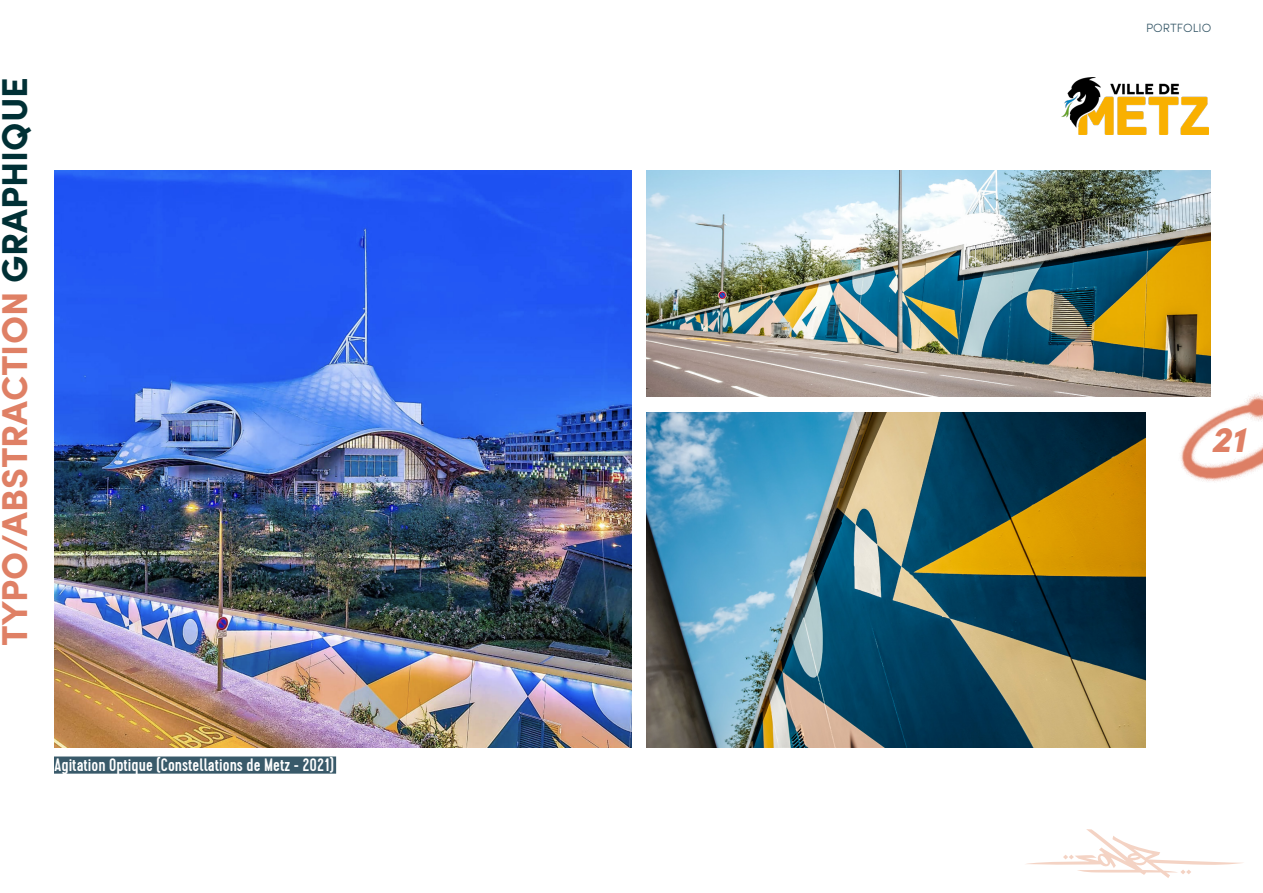
<style>
.page{position:relative;width:1263px;height:893px;background:#fff}
.page>*{position:absolute;margin:0;border:0;box-sizing:border-box;transform-origin:0 0}
.t1{font:700 36px "Sofia Pro";color:#df8065}
.t2{font:italic 900 36px "Sofia Pro";color:#df8065}
.t3{font:500 18px "Cervo";color:#fff}
.t4{font:300 12px "Sofia Pro";color:#395a6a}
.s1{color:#003035}
</style>
<div class="page">
<img style="left:54px;top:170px;width:577px;height:577px">
<img style="left:647px;top:170px;width:563px;height:227px">
<img style="left:647px;top:412px;width:498px;height:335px">
<div style="left:54px;top:756px;width:282px;height:18px;background:#395a6a"></div>
<img style="left:1061px;top:77px;width:148px;height:57px">
<svg style="left:1026px;top:829px;width:217px;height:49px"></svg>
<img style="left:1152px;top:371px;width:111px;height:111px">
<p class="t1" style="left:-13px;top:646px;width:570px;rotate:-90deg">TYPO/ABSTRACTION <span class="s1">GRAPHIQUE</span></p>
<p class="t3" style="left:54px;top:754px;width:281px">Agitation Optique (Constellations de Metz - 2021)</p>
<p class="t4" style="left:1146px;top:18px;width:67px">PORTFOLIO</p>
<h1 class="t2" style="left:1211px;top:411px;width:36px">21</h1>
</div>
